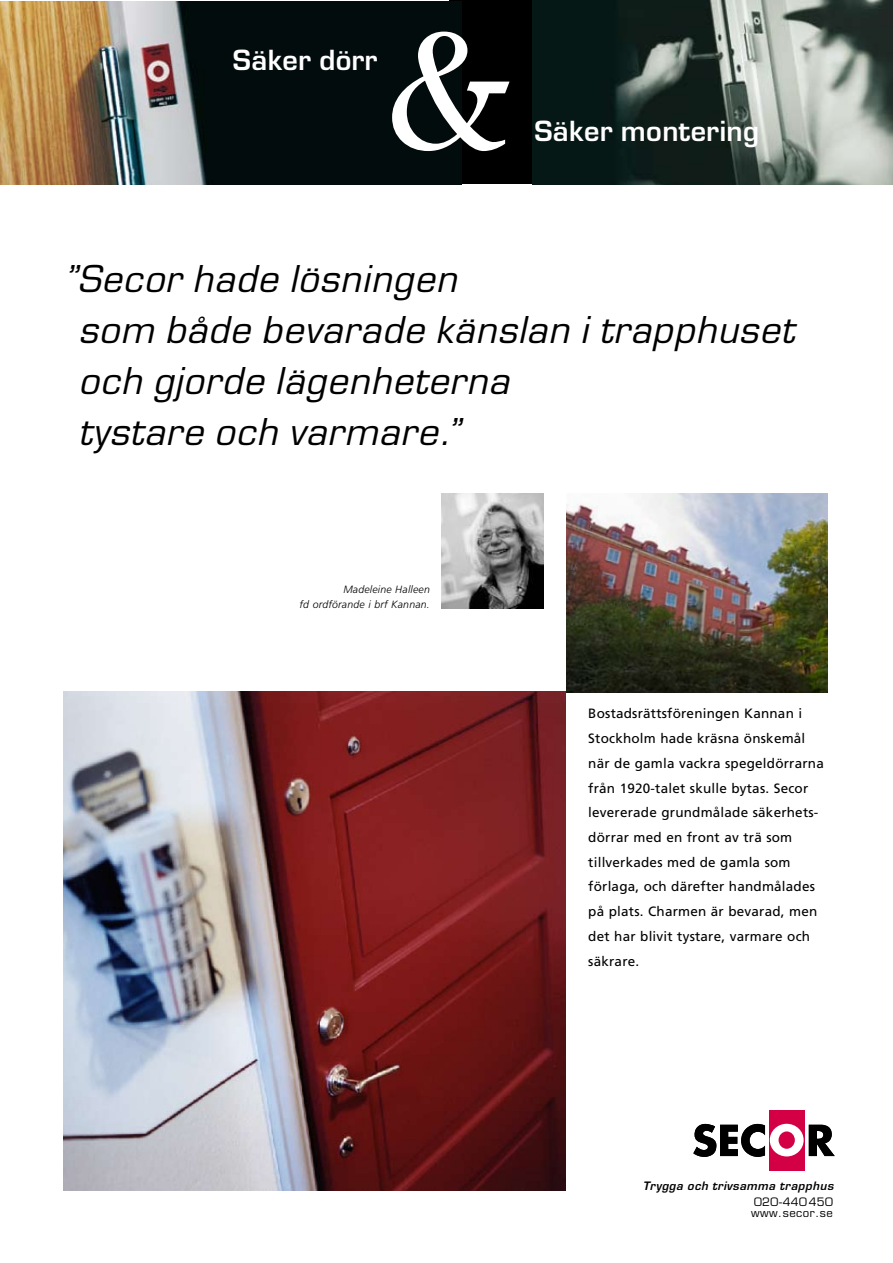
<style>
.page{position:relative;width:893px;height:1263px;background:#fff}
.page>*{position:absolute;margin:0;border:0;box-sizing:border-box;transform-origin:0 0}
.t1{font:italic 36px/51px "Eurostile";letter-spacing:.03em;color:#000}
.t2{font:600 27px "Eurostile";letter-spacing:.015em;color:#fff}
.t3{font:13.5px/24.8px "Frutiger";letter-spacing:.015em;color:#000}
.t4{font:italic 600 11.4px "Eurostile";letter-spacing:.045em;color:#000}
.t5{font:11.4px/11.4px "Eurostile";letter-spacing:.045em;color:#000}
.t6{font:italic 300 10.5px/15px "Frutiger";letter-spacing:.02em;color:#000;text-align:right}
</style>
<div class="page">
<div style="left:449px;top:1px;width:444px;height:183px;background:#000"></div>
<img style="left:533px;top:1px;width:360px;height:183px">
<img style="left:0;top:1px;width:461px;height:183px">
<svg style="left:392px;top:32px;width:118px;height:119px"></svg>
<div style="left:769px;top:1110px;width:35px;height:60px;background:#d40046"></div>
<svg style="left:693px;top:1124px;width:142px;height:33px"></svg>
<img style="left:567px;top:494px;width:260px;height:198px">
<img style="left:442px;top:494px;width:101px;height:114px">
<img style="left:64px;top:692px;width:501px;height:499px">
<h2 class="t2" style="left:233px;top:44px;width:146px">Säker dörr</h2>
<h2 class="t2" style="left:534px;top:114px;width:226px">Säker montering</h2>
<h1 class="t1" style="left:78px;top:254px;width:717px;text-indent:-15px">”Secor hade lösningen<br>som både bevarade känslan i trapphuset och gjorde lägenheterna<br>tystare och varmare.”</h1>
<p class="t6" style="left:299px;top:582px;width:132px">Madeleine Halleen<br>fd ordförande i brf Kannan.</p>
<p class="t3" style="left:588px;top:701px;width:237px">Bostadsrättsföreningen Kannan i<br>Stockholm hade kräsna önskemål när de gamla vackra spegeldörrarna från 1920-talet skulle bytas. Secor levererade grundmålade säkerhets&shy;dörrar med en front av trä som tillverkades med de gamla som förlaga, och därefter handmålades på plats. Charmen är bevarad, men det har blivit tystare, varmare och säkrare.</p>
<p class="t4" style="left:643px;top:1178px;width:192px">Trygga och trivsamma trapphus</p>
<p class="t5" style="left:751px;top:1196px;width:83px">020-440450 www.secor.se</p>
</div>
